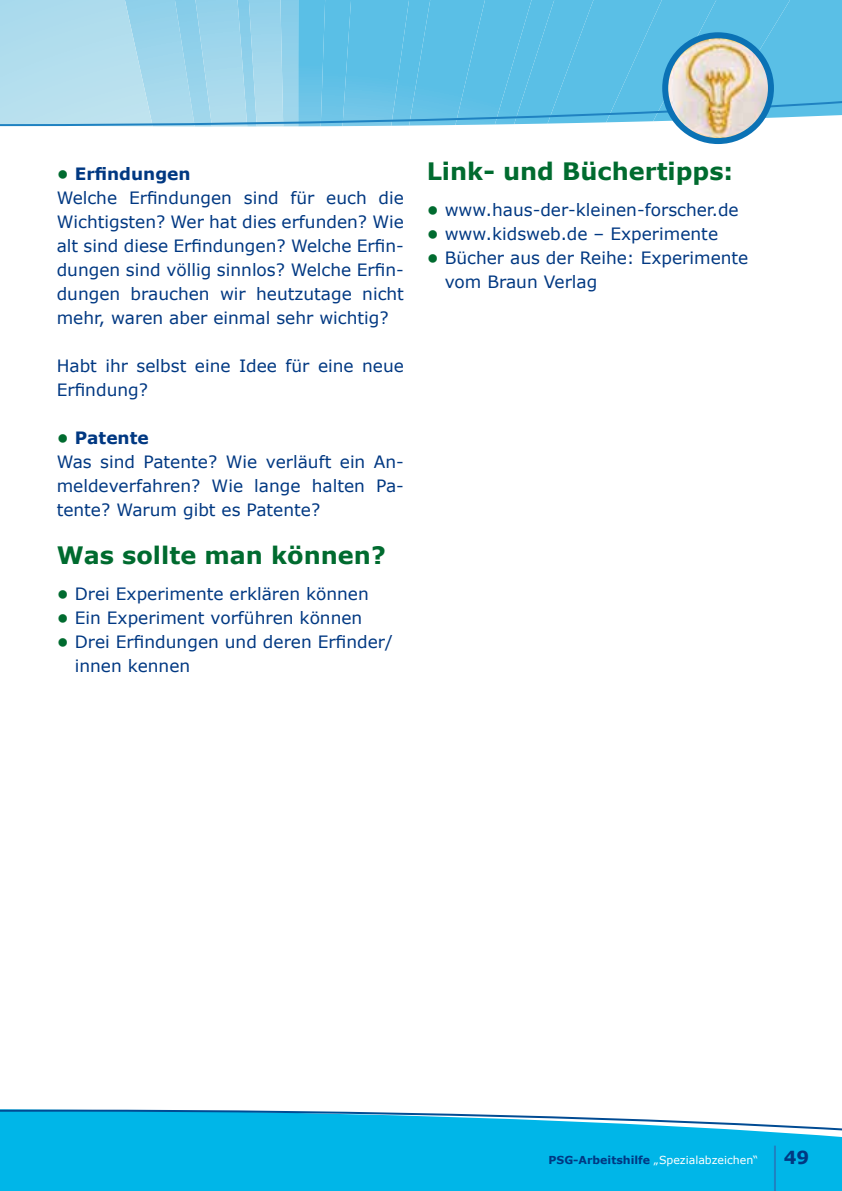
<style>
.page{position:relative;width:842px;height:1191px;background:#fff}
.page>*{position:absolute;margin:0;border:0;box-sizing:border-box;transform-origin:0 0}
.t1{font:700 24px "Verdana";color:#006b2f}
.t2{font:700 18px "Verdana";color:#003882}
.t3{font:17px/24px "Verdana";color:#003882}
.t4{font:11px "Verdana";color:#fff}
.s1{font-weight:700;color:#006b2f}
.s2{font-weight:700}
.s3{font-weight:700;color:#003882}
</style>
<div class="page">
<svg style="left:0;top:1109px;width:842px;height:82px;background:#18bae8"></svg>
<hr style="left:774px;top:1145px;width:2px;height:46px;background:#1f82c1">
<svg style="left:0;top:0;width:842px;height:127px;background:#7bc9e8"></svg>
<img style="left:665px;top:35px;width:106px;height:106px;border-radius:53px">
<div style="left:662px;top:32px;width:112px;height:112px;border:6px solid #0b72b5;border-radius:50%"></div>
<p class="t3" style="left:57px;top:161px;width:349px"><span class="s1">•</span> <span class="s2">Erfindungen<br></span>Welche Erfindungen sind für euch die Wichtigsten? Wer hat dies erfunden? Wie alt sind diese Erfindungen? Welche Erfin&shy;dungen sind völlig sinnlos? Welche Erfin&shy;dungen brauchen wir heutzutage nicht mehr, waren aber einmal sehr wichtig?</p>
<p class="t3" style="left:57px;top:353px;width:349px">Habt ihr selbst eine Idee für eine neue<br>Erfindung?</p>
<p class="t3" style="left:57px;top:425px;width:349px"><span class="s1">•</span> <span class="s2">Patente<br></span>Was sind Patente? Wie verläuft ein An&shy;meldeverfahren? Wie lange halten Pa&shy;tente? Warum gibt es Patente?</p>
<h1 class="t1" style="left:57px;top:540px;width:331px">Was sollte man können?</h1>
<p class="t3" style="left:57px;top:581px;width:314px"><span class="s1">•</span> Drei Experimente erklären können</p>
<p class="t3" style="left:57px;top:605px;width:307px"><span class="s1">•</span> Ein Experiment vorführen können</p>
<p class="t3" style="left:75px;top:629px;width:320px;text-indent:-18px"><span class="s1">•</span> Drei Erfindungen und deren Erfinder/ innen kennen</p>
<h1 class="t1" style="left:427px;top:156px;width:308px">Link- und Büchertipps:</h1>
<p class="t3" style="left:427px;top:197px;width:314px"><span class="s1">•</span> www.haus-der-kleinen-forscher.de</p>
<p class="t3" style="left:427px;top:221px;width:293px"><span class="s1">•</span> www.kidsweb.de – Experimente</p>
<p class="t3" style="left:445px;top:245px;width:305px;text-indent:-18px"><span class="s1">•</span> Bücher aus der Reihe: Experimente vom Braun Verlag</p>
<p class="t4" style="left:548px;top:1153px;width:211px"><span class="s3">PSG-Arbeitshilfe</span> „Spezialabzeichen“</p>
<p class="t2" style="left:784px;top:1146px;width:27px">49</p>
</div>
